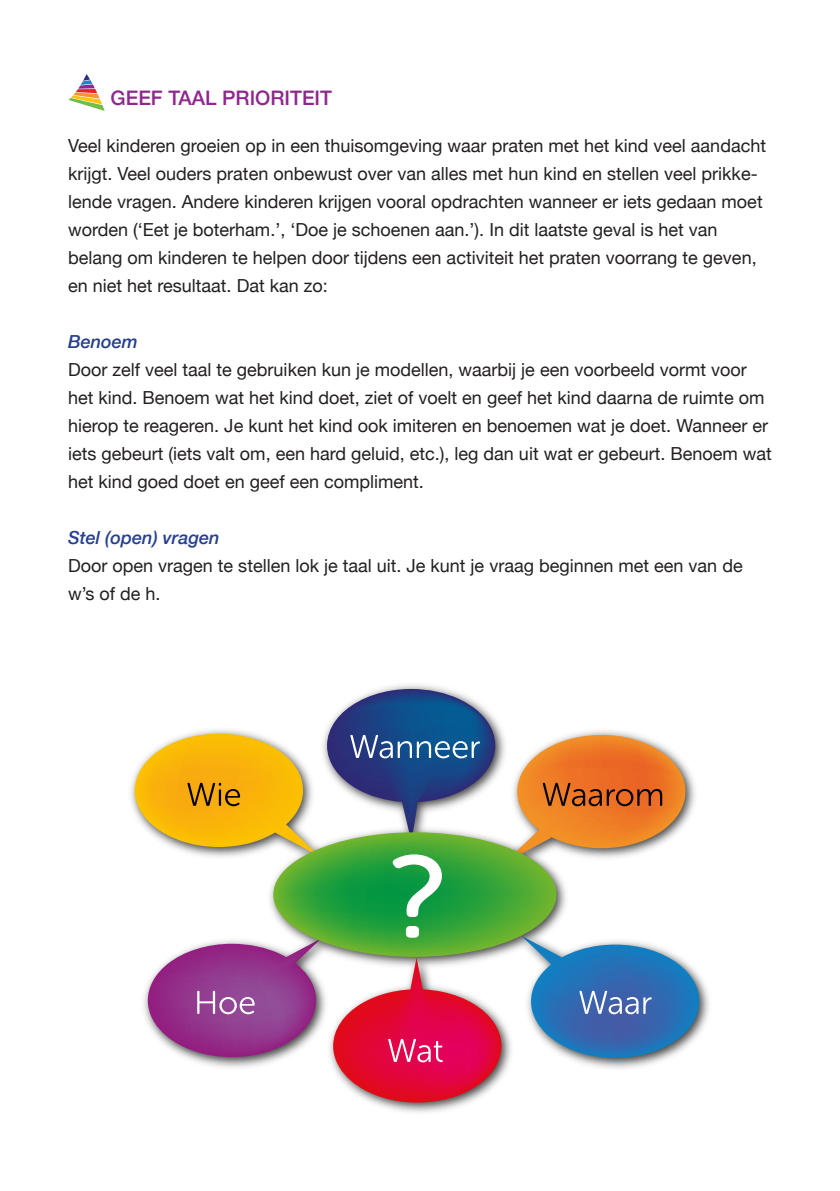
<style>
.page{position:relative;width:840px;height:1191px;background:#fff}
.page>*{position:absolute;margin:0;border:0;box-sizing:border-box;transform-origin:0 0}
.Kopjes{font:500 20px "Helvetica Neue";color:#90268f}
.Platte_tekst{font:18px/28px "Helvetica Neue";color:#231f20}
.sub_kop{font:italic 500 18px "Helvetica Neue";color:#253f8e}
</style>
<div class="page">
<svg style="left:68px;top:74px;width:37px;height:37px"></svg>
<img style="left:699px;top:976px;width:10px;height:58px">
<img style="left:371px;top:1102px;width:99px;height:11px">
<svg style="left:135px;top:689px;width:564px;height:413px"></svg>
<p class="Kopjes" style="left:110px;top:82px;width:223px">GEEF TAAL PRIORITEIT</p>
<p class="Platte_tekst" style="left:68px;top:133px;width:699px">Veel kinderen groeien op in een thuisomgeving waar praten met het kind veel aandacht krijgt. Veel ouders praten onbewust over van alles met hun kind en stellen veel prikke&shy;lende vragen. Andere kinderen krijgen vooral opdrachten wanneer er iets gedaan moet worden (‘Eet je boterham.’, ‘Doe je schoenen aan.’). In dit laatste geval is het van belang om kinderen te helpen door tijdens een activiteit het praten voorrang te geven, en niet het resultaat. Dat kan zo:</p>
<p class="sub_kop" style="left:68px;top:326px;width:71px">Benoem</p>
<p class="Platte_tekst" style="left:68px;top:357px;width:705px">Door zelf veel taal te gebruiken kun je modellen, waarbij je een voorbeeld vormt voor het kind. Benoem wat het kind doet, ziet of voelt en geef het kind daarna de ruimte om hierop te reageren. Je kunt het kind ook imiteren en benoemen wat je doet. Wanneer er iets gebeurt (iets valt om, een hard geluid, etc.), leg dan uit wat er gebeurt. Benoem wat het kind goed doet en geef een compliment.</p>
<p class="sub_kop" style="left:68px;top:522px;width:153px">Stel (open) vragen</p>
<p class="Platte_tekst" style="left:68px;top:553px;width:675px">Door open vragen te stellen lok je taal uit. Je kunt je vraag beginnen met een van de w’s of de h.</p>
</div>
